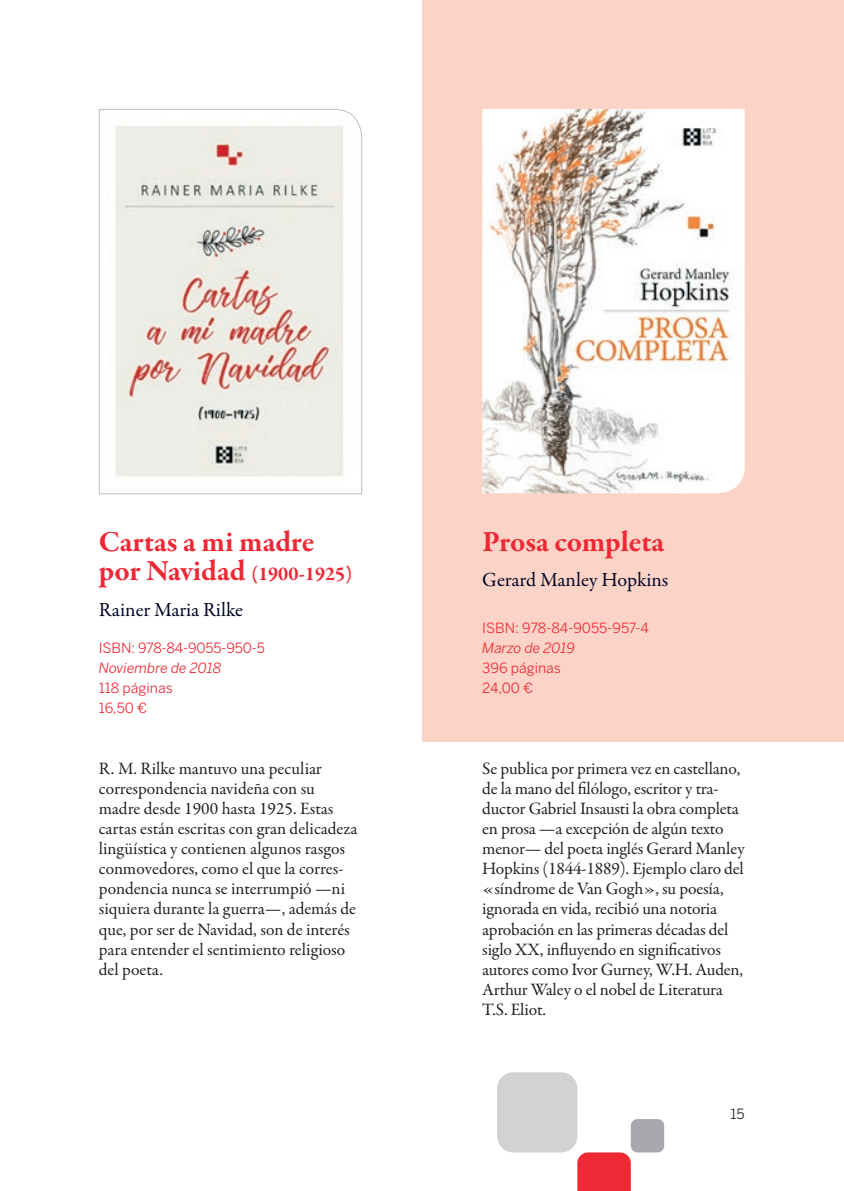
<style>
.page{position:relative;width:844px;height:1191px;background:#fff}
.page>*{position:absolute;margin:0;border:0;box-sizing:border-box;transform-origin:0 0}
.titulo{font:700 29.75px "Garamond Premr Pro";color:#ee2834}
.autor{font:20.12px "Garamond Premr Pro";letter-spacing:-.005em;color:#000424}
.titulo-2{font:700 20.12px "Garamond Premr Pro";color:#ee2834}
.textos{font:17.5px/20.1px "Garamond Premr Pro";letter-spacing:-.01em;color:#231f20}
.datos{font:14px "Benton Sans";color:#ee2834}
.datos-2{font:italic 14px "Benton Sans";color:#ee2834}
.t1{font:14px "Benton Sans";color:#231f20}
.s1{font-size:29.75px}
</style>
<div class="page">
<div style="left:497px;top:1072px;width:80px;height:80px;background:#d1d2d4;border-radius:16px"></div>
<div style="left:577px;top:1152px;width:53px;height:39px;background:#ee2834"></div>
<div style="left:630px;top:1119px;width:34px;height:33px;background:#a8a9ad;border-radius:7px"></div>
<div style="left:422px;top:0;width:421px;height:741px;background:#fcd4c7"></div>
<svg style="left:99px;top:109px;width:263px;height:385px"></svg>
<img style="left:482px;top:109px;width:262px;height:384px">
<p class="titulo" style="left:99px;top:523px;width:217px">Cartas a mi madre</p>
<p class="titulo-2" style="left:99px;top:561px;width:254px"><span class="s1">por Navidad</span> (1900-1925)</p>
<p class="autor" style="left:99px;top:597px;width:146px">Rainer Maria Rilke</p>
<p class="datos" style="left:99px;top:639px;width:167px">ISBN: 978-84-9055-950-5</p>
<p class="datos-2" style="left:99px;top:659px;width:124px">Noviembre de 2018</p>
<p class="datos" style="left:99px;top:679px;width:75px">118 páginas</p>
<p class="datos" style="left:99px;top:699px;width:50px">16,50 €</p>
<p class="textos" style="left:99px;top:758px;width:260px">R. M. Rilke mantuvo una peculiar correspondencia navideña con su madre desde 1900 hasta 1925. Estas cartas están escritas con gran delicadeza lingüística y contienen algunos rasgos conmovedores, como el que la corres&shy;pondencia nunca se interrumpió —ni siquiera durante la guerra—, además de que, por ser de Navidad, son de interés para entender el sentimiento religioso del poeta.</p>
<p class="titulo" style="left:482px;top:523px;width:183px">Prosa completa</p>
<p class="autor" style="left:482px;top:568px;width:187px">Gerard Manley Hopkins</p>
<p class="datos" style="left:482px;top:619px;width:168px">ISBN: 978-84-9055-957-4</p>
<p class="datos-2" style="left:482px;top:639px;width:94px">Marzo de 2019</p>
<p class="datos" style="left:482px;top:659px;width:80px">396 páginas</p>
<p class="datos" style="left:482px;top:679px;width:52px">24,00 €</p>
<p class="textos" style="left:482px;top:758px;width:264px">Se publica por primera vez en castellano, de la mano del filólogo, escritor y tra&shy;ductor Gabriel Insausti la obra completa en prosa —a excepción de algún texto menor— del poeta inglés Gerard Manley Hopkins (1844-1889). Ejemplo claro del «síndrome de Van Gogh», su poesía, ignorada en vida, recibió una notoria aprobación en las primeras décadas del siglo XX, influyendo en significativos autores como Ivor Gurney, W.H. Auden, Arthur Waley o el nobel de Literatura T.S. Eliot.</p>
<p class="t1" style="left:730px;top:1105px;width:16px">15</p>
</div>
